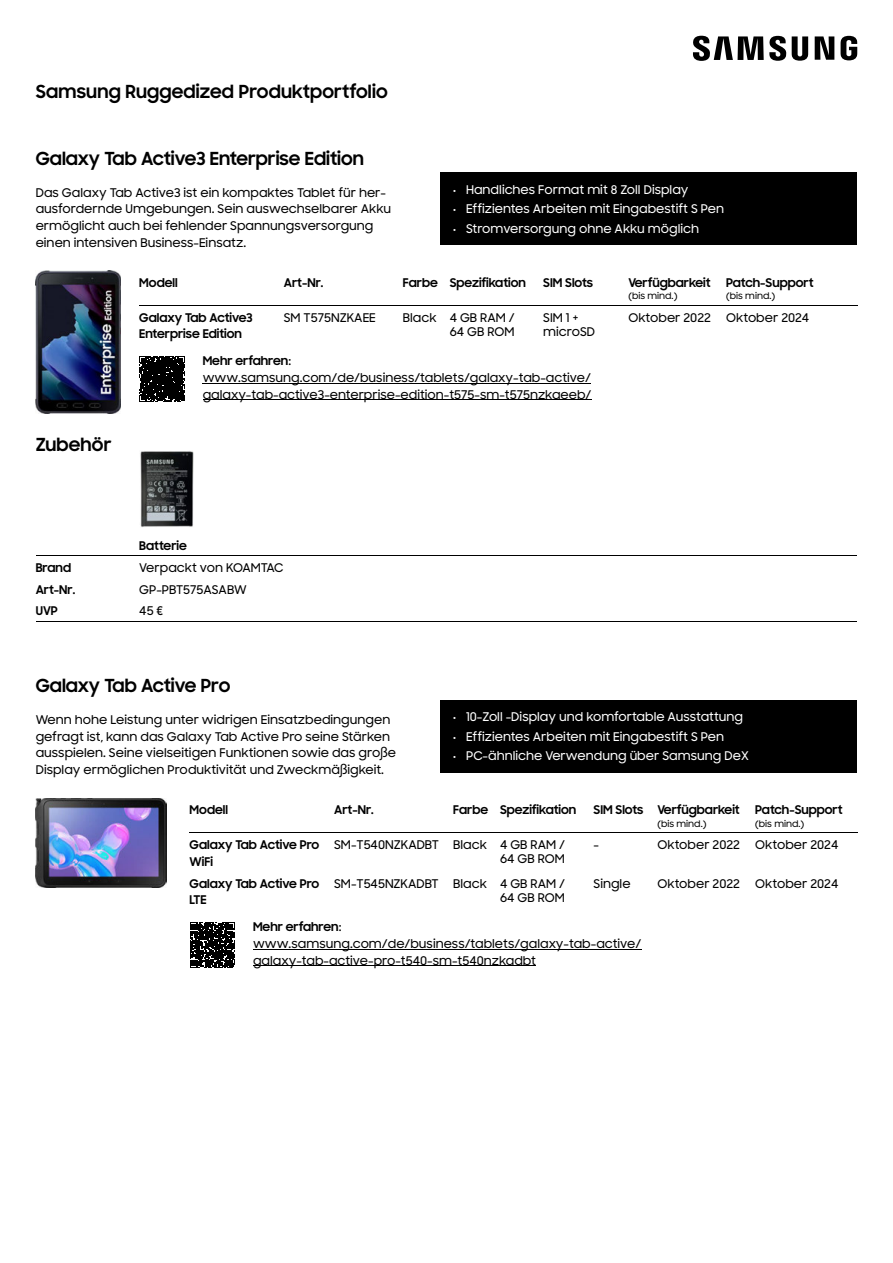
<style>
.page{position:relative;width:893px;height:1263px;background:#fff}
.page>*{position:absolute;margin:0;border:0;box-sizing:border-box;transform-origin:0 0}
.t1{font:700 18px "Samsung Sharp Sans";color:#000}
.t2{font:500 12px/16.8px "Samsung Sharp Sans";color:#000}
.t3{font:700 12px/16.8px "Samsung Sharp Sans";color:#000}
.t4{font:500 12px "Samsung Sharp Sans";color:#fff}
.t5{font:500 9px "Samsung Sharp Sans";color:#000}
.s1{font-weight:700}
</style>
<div class="page">
<hr style="left:139px;top:305px;width:145px;height:1px;background:#000">
<hr style="left:284px;top:305px;width:119px;height:1px;background:#000">
<hr style="left:403px;top:305px;width:47px;height:1px;background:#000">
<hr style="left:450px;top:305px;width:93px;height:1px;background:#000">
<hr style="left:543px;top:305px;width:85px;height:1px;background:#000">
<hr style="left:628px;top:305px;width:98px;height:1px;background:#000">
<hr style="left:726px;top:305px;width:131px;height:1px;background:#000">
<hr style="left:190px;top:832px;width:144px;height:1px;background:#000">
<hr style="left:334px;top:832px;width:119px;height:1px;background:#000">
<hr style="left:453px;top:832px;width:47px;height:1px;background:#000">
<hr style="left:500px;top:832px;width:94px;height:1px;background:#000">
<hr style="left:594px;top:832px;width:63px;height:1px;background:#000">
<hr style="left:657px;top:832px;width:98px;height:1px;background:#000">
<hr style="left:755px;top:832px;width:102px;height:1px;background:#000">
<div style="left:441px;top:173px;width:416px;height:72px;background:#000"></div>
<div style="left:441px;top:700px;width:416px;height:72px;background:#000"></div>
<svg style="left:139px;top:356px;width:46px;height:46px;background:#161616"></svg>
<svg style="left:190px;top:922px;width:45px;height:46px"></svg>
<img style="left:36px;top:271px;width:85px;height:143px">
<img style="left:36px;top:798px;width:130px;height:89px">
<img style="left:140px;top:451px;width:54px;height:76px">
<hr style="left:203px;top:383px;width:388px;height:1px;background:#000">
<hr style="left:203px;top:400px;width:388px;height:1px;background:#000">
<hr style="left:253px;top:949px;width:388px;height:1px;background:#000">
<hr style="left:253px;top:965px;width:283px;height:1px;background:#000">
<hr style="left:36px;top:555px;width:103px;height:1px;background:#000">
<hr style="left:139px;top:555px;width:718px;height:1px;background:#000">
<hr style="left:36px;top:621px;width:103px;height:1px;background:#000">
<hr style="left:139px;top:621px;width:718px;height:1px;background:#000">
<svg style="left:693px;top:36px;width:164px;height:25px"></svg>
<h1 class="t1" style="left:36px;top:78px;width:354px">Samsung Ruggedized Produktportfolio</h1>
<h1 class="t1" style="left:36px;top:145px;width:330px">Galaxy Tab Active3 Enterprise Edition</h1>
<p class="t2" style="left:36px;top:183px;width:357px">Das Galaxy Tab Active3 ist ein kompaktes Tablet für her&shy;ausfordernde Umgebungen. Sein auswechselbarer Akku ermöglicht auch bei fehlender Spannungsversorgung einen intensiven Business-Einsatz.</p>
<p class="t4" style="left:453px;top:180px;width:237px">• Handliches Format mit 8 Zoll Display</p>
<p class="t4" style="left:453px;top:200px;width:273px">• Effizientes Arbeiten mit Eingabestift S Pen</p>
<p class="t4" style="left:453px;top:220px;width:248px">• Stromversorgung ohne Akku möglich</p>
<p class="t3" style="left:139px;top:273px;width:40px">Modell</p>
<p class="t3" style="left:284px;top:273px;width:41px">Art-Nr.</p>
<p class="t3" style="left:403px;top:273px;width:124px">Farbe Spezifikation</p>
<p class="t3" style="left:543px;top:273px;width:51px">SIM Slots</p>
<p class="t3" style="left:628px;top:273px;width:84px">Verfügbarkeit</p>
<p class="t5" style="left:628px;top:290px;width:51px">(bis mind.)</p>
<p class="t3" style="left:726px;top:273px;width:89px">Patch-Support</p>
<p class="t5" style="left:726px;top:290px;width:51px">(bis mind.)</p>
<p class="t3" style="left:139px;top:308px;width:115px">Galaxy Tab Active3<br>Enterprise Edition</p>
<p class="t2" style="left:284px;top:308px;width:93px">SM T575NZKAEE</p>
<p class="t2" style="left:403px;top:310px;width:113px;line-height:14.4px;text-align:right">Black 4 GB RAM /<br>64 GB ROM</p>
<p class="t2" style="left:543px;top:310px;width:53px;line-height:14.4px">SIM 1 + microSD</p>
<p class="t2" style="left:628px;top:308px;width:84px">Oktober 2022</p>
<p class="t2" style="left:726px;top:308px;width:85px">Oktober 2024</p>
<h1 class="t1" style="left:36px;top:431px;width:77px">Zubehör</h1>
<p class="t2" style="left:203px;top:352px;width:390px"><span class="s1">Mehr erfahren</span>: www.samsung.com/de/business/tablets/galaxy-tab-active/ galaxy-tab-active3-enterprise-edition-t575-sm-t575nzkaeeb/</p>
<p class="t3" style="left:139px;top:536px;width:49px">Batterie</p>
<p class="t3" style="left:36px;top:558px;width:37px">Brand</p>
<p class="t2" style="left:139px;top:558px;width:146px">Verpackt von KOAMTAC</p>
<p class="t3" style="left:36px;top:580px;width:41px">Art-Nr.</p>
<p class="t2" style="left:139px;top:580px;width:109px">GP-PBT575ASABW</p>
<p class="t3" style="left:36px;top:602px;width:24px">UVP</p>
<p class="t2" style="left:139px;top:602px;width:26px">45 €</p>
<h1 class="t1" style="left:36px;top:672px;width:196px">Galaxy Tab Active Pro</h1>
<p class="t2" style="left:36px;top:711px;width:362px">Wenn hohe Leistung unter widrigen Einsatzbedingungen gefragt ist, kann das Galaxy Tab Active Pro seine Stärken ausspielen. Seine vielseitigen Funktionen sowie das große Display ermöglichen Produktivität und Zweckmäßigkeit.</p>
<p class="t4" style="left:453px;top:708px;width:292px">• 10-Zoll -Display und komfortable Ausstattung</p>
<p class="t4" style="left:453px;top:728px;width:273px">• Effizientes Arbeiten mit Eingabestift S Pen</p>
<p class="t4" style="left:453px;top:747px;width:298px">• PC-ähnliche Verwendung über Samsung DeX</p>
<p class="t3" style="left:190px;top:801px;width:40px">Modell</p>
<p class="t3" style="left:334px;top:801px;width:41px">Art-Nr.</p>
<p class="t3" style="left:453px;top:801px;width:124px">Farbe Spezifikation</p>
<p class="t3" style="left:594px;top:801px;width:148px">SIM Slots Verfügbarkeit</p>
<p class="t5" style="left:657px;top:817px;width:51px">(bis mind.)</p>
<p class="t3" style="left:755px;top:801px;width:89px">Patch-Support</p>
<p class="t5" style="left:755px;top:817px;width:51px">(bis mind.)</p>
<p class="t3" style="left:190px;top:835px;width:131px">Galaxy Tab Active Pro<br>WiFi</p>
<p class="t2" style="left:334px;top:837px;width:232px;line-height:14.4px;text-align:right">SM-T540NZKADBT Black 4 GB RAM /<br>64 GB ROM</p>
<p class="t2" style="left:594px;top:836px;width:7px">-</p>
<p class="t2" style="left:657px;top:836px;width:84px">Oktober 2022</p>
<p class="t2" style="left:755px;top:836px;width:85px">Oktober 2024</p>
<p class="t3" style="left:190px;top:874px;width:131px">Galaxy Tab Active Pro<br>LTE</p>
<p class="t2" style="left:334px;top:875px;width:232px;line-height:14.4px;text-align:right">SM-T545NZKADBT Black 4 GB RAM /<br>64 GB ROM</p>
<p class="t2" style="left:594px;top:874px;width:38px">Single</p>
<p class="t2" style="left:657px;top:874px;width:84px">Oktober 2022</p>
<p class="t2" style="left:755px;top:874px;width:85px">Oktober 2024</p>
<p class="t2" style="left:253px;top:918px;width:390px"><span class="s1">Mehr erfahren</span>: www.samsung.com/de/business/tablets/galaxy-tab-active/ galaxy-tab-active-pro-t540-sm-t540nzkadbt</p>
</div>
